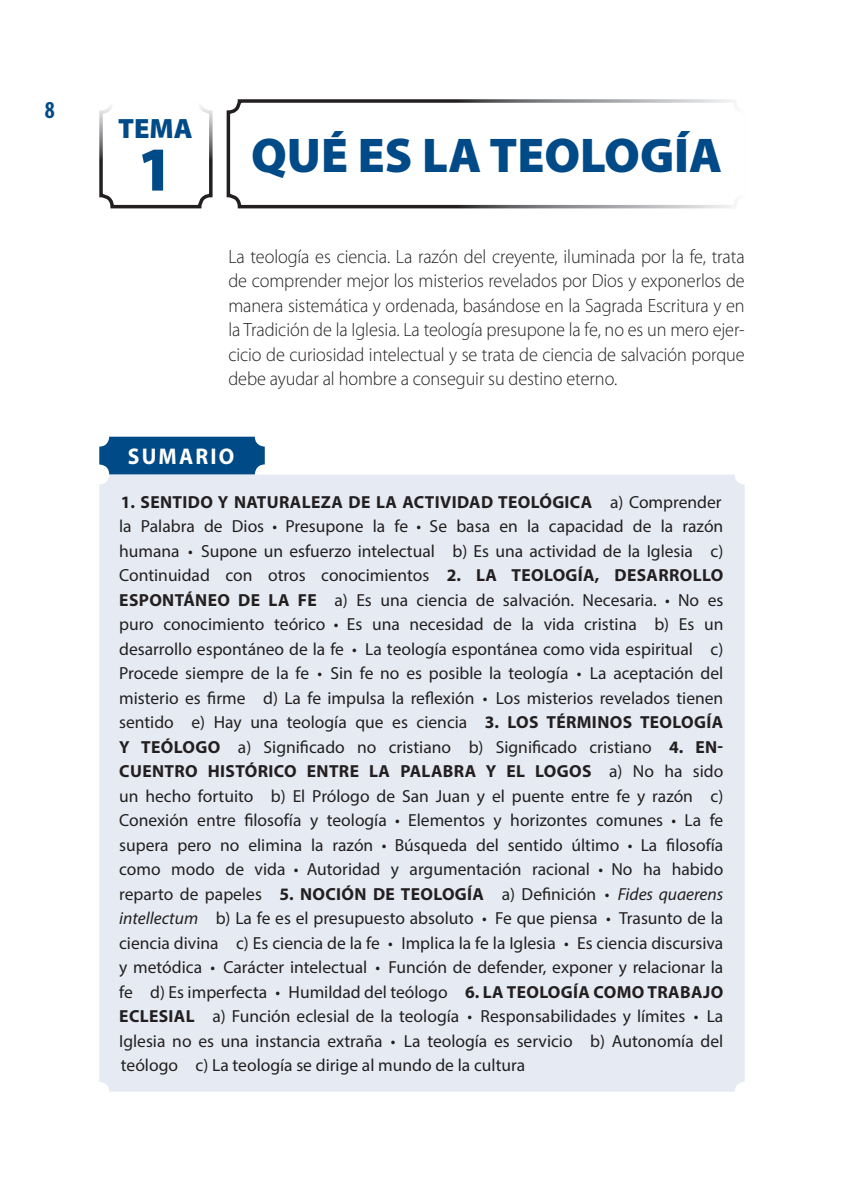
<style>
.page{position:relative;width:844px;height:1191px;background:#fff}
.page>*{position:absolute;margin:0;border:0;box-sizing:border-box;transform-origin:0 0}
.t1{font:900 63px "Myriad Pro";color:#004a87}
.t2{font:900 49px "Myriad Pro";color:#004a87}
.t3{font:900 28px "Myriad Pro";color:#004a87}
.t4{font:700 condensed 24.5px "Myriad Pro";color:#004a87;scale:.95 1}
.t5{font:700 22.75px "Myriad Pro";letter-spacing:.1em;color:#fff;scale:.95 1}
.entradilla{font:300 19.25px/24.5px "Myriad Pro";letter-spacing:-.005em;color:#231f20;text-align:justify;scale:.95 1}
.t6{font:17.5px/24.5px "Myriad Pro";color:#231f20;text-align:justify}
.s1{font-weight:700}
.s2{font-style:italic}
</style>
<div class="page">
<div style="left:99px;top:99px;width:113px;height:109px;border:4px solid #fff;border-radius:11px"></div>
<div style="left:226px;top:99px;width:521px;height:109px;border:4px solid #fff;border-radius:11px"></div>
<div style="left:99px;top:474px;width:645px;height:617px;background:#e6ebf3;border-radius:10px"></div>
<div style="left:99px;top:437px;width:166px;height:37px;background:#004a87;border-radius:10px"></div>
<h3 class="t4" style="left:45px;top:94px;width:12px">8</h3>
<p class="t3" style="left:118px;top:110px;width:76px">TEMA</p>
<p class="t1" style="left:137px;top:127px;width:38px">1</p>
<p class="t2" style="left:251px;top:123px;width:472px">QUÉ ES LA TEOLOGÍA</p>
<p class="entradilla" style="left:228px;top:244px;width:545px">La teología es ciencia. La razón del creyente, iluminada por la fe, trata de comprender mejor los misterios revelados por Dios y exponerlos de manera sistemática y ordenada, basándose en la Sagrada Escritura y en la Tradición de la Iglesia. La teología presupone la fe, no es un mero ejer&shy;cicio de curiosidad intelectual y se trata de ciencia de salvación porque debe ayudar al hombre a conseguir su destino eterno.</p>
<p class="t5" style="left:128px;top:441px;width:113px">SUMARIO</p>
<p class="t6" style="left:119px;top:489px;width:605px"><span class="s1">1. SENTIDO Y NATURALEZA DE LA ACTIVIDAD TEOLÓGICA</span> a) Comprender la Palabra de Dios • Presupone la fe • Se basa en la capacidad de la razón humana • Supone un esfuerzo intelectual b) Es una actividad de la Iglesia c)<br>Continuidad con otros conocimientos <span class="s1">2. LA TEOLOGÍA, DESARROLLO ESPONTÁNEO DE LA FE</span> a) Es una ciencia de salvación. Necesaria. • No es puro conocimiento teórico • Es una necesidad de la vida cristina b) Es un desarrollo espontáneo de la fe • La teología espontánea como vida espiritual c)<br>Procede siempre de la fe • Sin fe no es posible la teología • La aceptación del misterio es firme d) La fe impulsa la reflexión • Los misterios revelados tienen sentido e) Hay una teología que es ciencia <span class="s1">3. LOS TÉRMINOS TEOLOGÍA Y TEÓLOGO</span> a) Significado no cristiano b) Significado cristiano <span class="s1">4. EN-CUENTRO HISTÓRICO ENTRE LA PALABRA Y EL LOGOS</span> a) No ha sido un hecho fortuito b) El Prólogo de San Juan y el puente entre fe y razón c)<br>Conexión entre filosofía y teología • Elementos y horizontes comunes • La fe supera pero no elimina la razón • Búsqueda del sentido último • La filosofía como modo de vida • Autoridad y argumentación racional • No ha habido reparto de papeles <span class="s1">5. NOCIÓN DE TEOLOGÍA</span> a) Definición • <span class="s2">Fides quaerens intellectum</span> b) La fe es el presupuesto absoluto • Fe que piensa • Trasunto de la ciencia divina c) Es ciencia de la fe • Implica la fe la Iglesia • Es ciencia discursiva y metódica • Carácter intelectual • Función de defender, exponer y relacionar la fe d) Es imperfecta • Humildad del teólogo <span class="s1">6. LA TEOLOGÍA COMO TRABAJO ECLESIAL</span> a) Función eclesial de la teología • Responsabilidades y límites • La Iglesia no es una instancia extraña • La teología es servicio b) Autonomía del teólogo c) La teología se dirige al mundo de la cultura</p>
</div>
